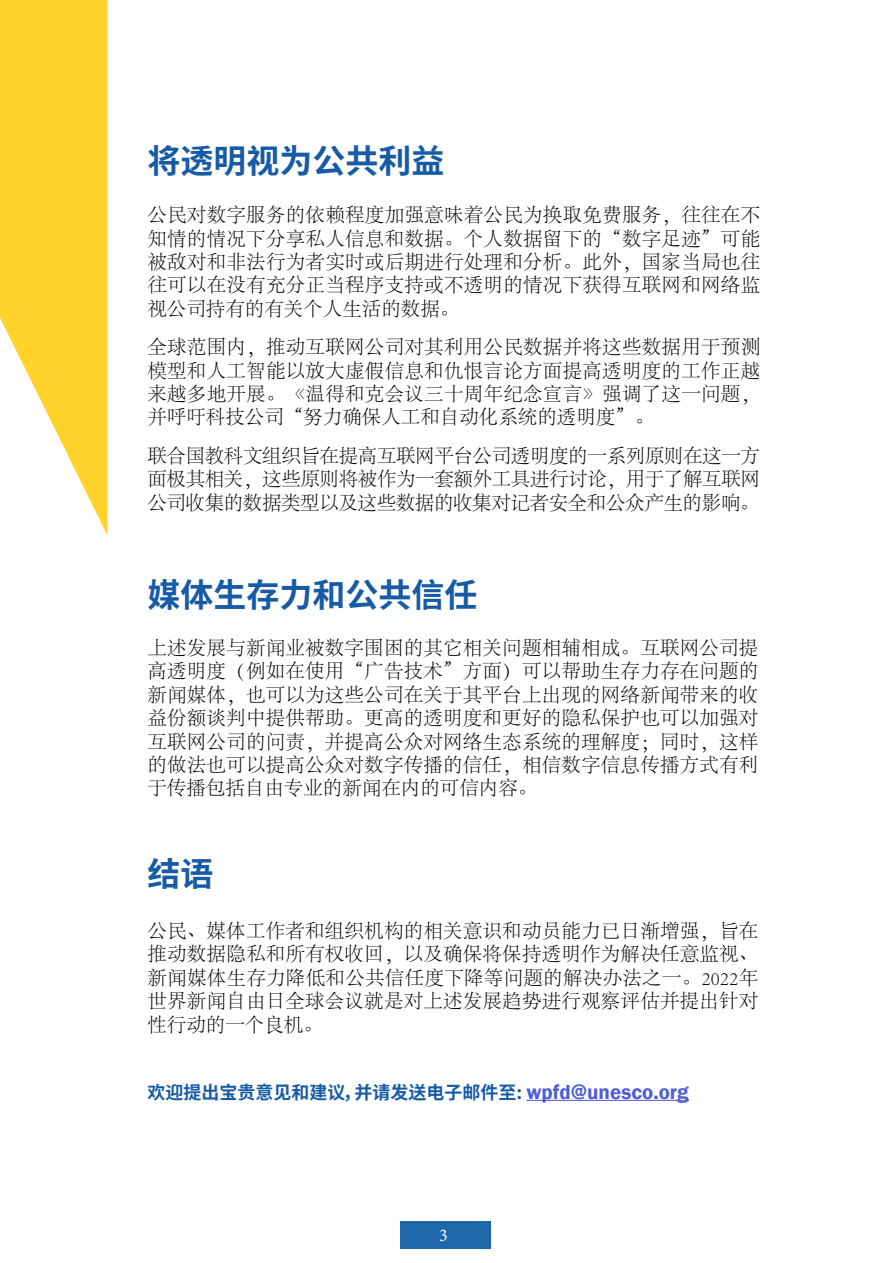
<style>
.page{position:relative;width:893px;height:1263px;background:#fff}
.page>*{position:absolute;margin:0;border:0;box-sizing:border-box;transform-origin:0 0}
.t1{font:700 33px "Source Han Sans CN";color:#175ba6}
.t2{font:300 19.5px/23.4px "Adobe Song Std";letter-spacing:.005em;color:#000;text-align:justify}
.t3{font:700 18px "Source Han Sans CN";color:#175ba6}
.t4{font:18px "Minion Pro";color:#fff}
.s1{font-family:"Franklin Gothic";font-weight:600;font-size:21px;color:#4f5cd6}
</style>
<div class="page">
<div style="left:400px;top:1221px;width:90px;height:27px;background:#1e67ab"></div>
<svg style="left:0;top:0;width:107px;height:535px;fill:#ffd32c"></svg>
<hr style="left:526px;top:1100px;width:163px;height:1px;background:#4f5cd6">
<p class="t1" style="left:147px;top:143px;width:299px">将透明视为公共利益</p>
<p class="t2" style="left:147px;top:204px;width:614px">公民对数字服务的依赖程度加强意味着公民为换取免费服务，往往在不知情的情况下分享私人信息和数据。个人数据留下的“数字足迹”可能被敌对和非法行为者实时或后期进行处理和分析。此外，国家当局也往往可以在没有充分正当程序支持或不透明的情况下获得互联网和网络监视公司持有的有关个人生活的数据。</p>
<p class="t2" style="left:147px;top:336px;width:614px">全球范围内，推动互联网公司对其利用公民数据并将这些数据用于预测模型和人工智能以放大虚假信息和仇恨言论方面提高透明度的工作正越来越多地开展。《温得和克会议三十周年纪念宣言》强调了这一问题，并呼吁科技公司“努力确保人工和自动化系统的透明度”。</p>
<p class="t2" style="left:147px;top:445px;width:614px">联合国教科文组织旨在提高互联网平台公司透明度的一系列原则在这一方面极其相关，这些原则将被作为一套额外工具进行讨论，用于了解互联网公司收集的数据类型以及这些数据的收集对记者安全和公众产生的影响。</p>
<p class="t1" style="left:147px;top:576px;width:332px">媒体生存力和公共信任</p>
<p class="t2" style="left:147px;top:637px;width:612px">上述发展与新闻业被数字围困的其它相关问题相辅相成。互联网公司提高透明度（例如在使用“广告技术”方面）可以帮助生存力存在问题的新闻媒体，也可以为这些公司在关于其平台上出现的网络新闻带来的收益份额谈判中提供帮助。更高的透明度和更好的隐私保护也可以加强对互联网公司的问责，并提高公众对网络生态系统的理解度；同时，这样的做法也可以提高公众对数字传播的信任，相信数字信息传播方式有利于传播包括自由专业的新闻在内的可信内容。</p>
<p class="t1" style="left:147px;top:855px;width:68px">结语</p>
<p class="t2" style="left:147px;top:920px;width:612px">公民、媒体工作者和组织机构的相关意识和动员能力已日渐增强，旨在推动数据隐私和所有权收回，以及确保将保持透明作为解决任意监视、新闻媒体生存力降低和公共信任度下降等问题的解决办法之一。2022年世界新闻自由日全球会议就是对上述发展趋势进行观察评估并提出针对性行动的一个良机。</p>
<p class="t3" style="left:147px;top:1082px;width:543px">欢迎提出宝贵意见和建议，并请发送电子邮件至: <span class="s1">wpfd@unesco.org</span></p>
<p class="t4" style="left:439px;top:1223px;width:10px">3</p>
</div>
